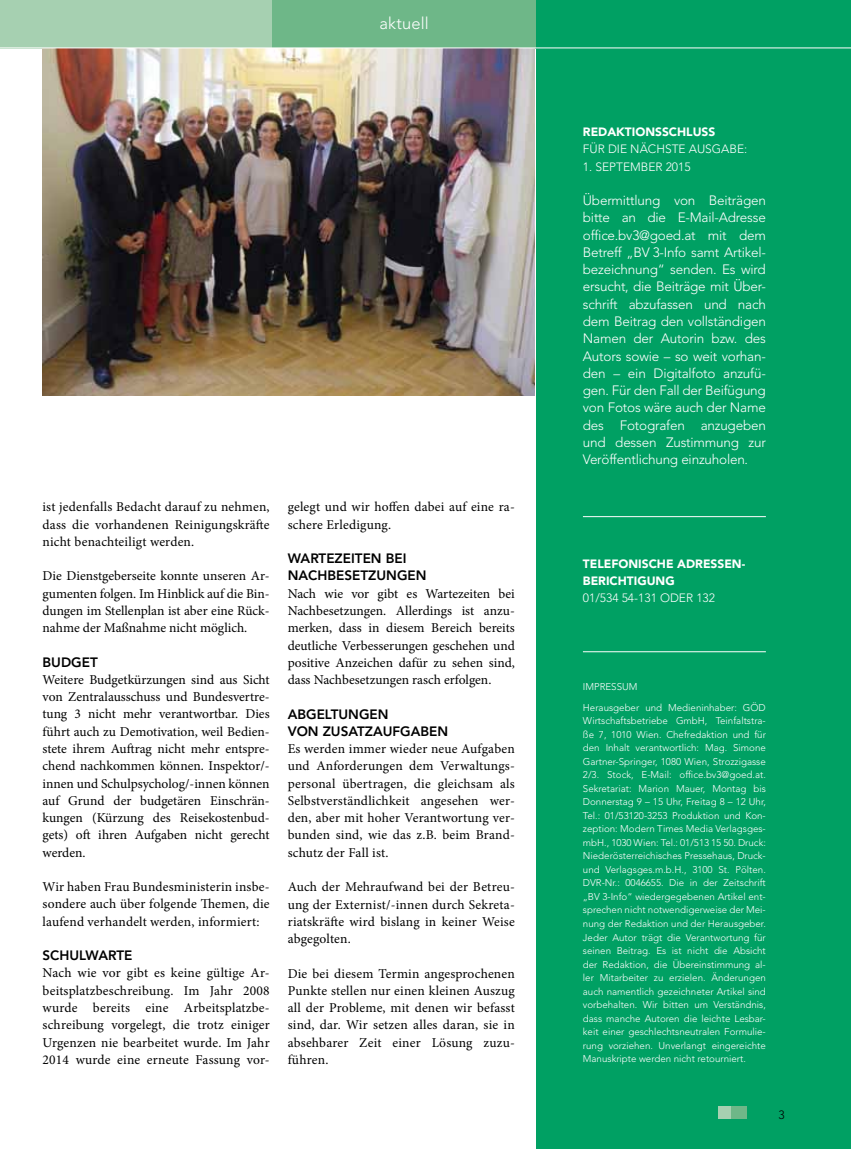
<style>
.page{position:relative;width:851px;height:1149px;background:#fff}
.page>*{position:absolute;margin:0;border:0;box-sizing:border-box;transform-origin:0 0}
.t1{font:300 16.5px "Avenir";letter-spacing:.01em;color:#fff}
.t2{font:13.5px/17.2px "Minion Pro";letter-spacing:.01em;color:#000;text-align:justify}
.t3{font:300 13.5px/17.2px "Avenir";letter-spacing:-.015em;color:#fff;text-align:justify}
.t4{font:800 13.5px/17.2px "Avenir";color:#000}
.t5{font:300 12px "Avenir";color:#fff}
.t6{font:900 12px/17.2px "Avenir";color:#fff}
.t7{font:300 12px "Avenir";color:#000}
.t8{font:300 9.75px/13.5px "Avenir";color:#fff}
</style>
<div class="page">
<div style="left:536px;top:0;width:314px;height:1148px;background:#00a063"></div>
<div style="left:0;top:0;width:272px;height:48px;background:#a6d0b1"></div>
<div style="left:272px;top:0;width:264px;height:48px;background:#6eb788"></div>
<img style="left:43px;top:49px;width:491px;height:346px">
<hr style="left:0;top:48px;width:850px;height:1px;background:#fff">
<hr style="left:583px;top:516px;width:182px;height:1px;background:#fff">
<hr style="left:583px;top:651px;width:182px;height:1px;background:#fff">
<div style="left:730px;top:1106px;width:16px;height:12px;background:#6eb788"></div>
<div style="left:718px;top:1106px;width:12px;height:12px;background:#a6d0b1"></div>
<p class="t1" style="left:379px;top:14px;width:51px">aktuell</p>
<p class="t1" style="left:387px;top:14px;width:51px">aktuell</p>
<p class="t2" style="left:43px;top:498px;width:229px">ist jedenfalls Bedacht darauf zu nehmen, dass die vorhandenen Reinigungskräfte nicht benachteiligt werden.</p>
<p class="t2" style="left:43px;top:567px;width:228px">Die Dienstgeberseite konnte unseren Ar&shy;gumenten folgen. Im Hinblick auf die Bin&shy;dungen im Stellenplan ist aber eine Rück&shy;nahme der Maßnahme nicht möglich.</p>
<p class="t4" style="left:43px;top:653px;width:57px">BUDGET</p>
<p class="t2" style="left:43px;top:670px;width:229px">Weitere Budgetkürzungen sind aus Sicht von Zentralausschuss und Bundesvertre&shy;tung 3 nicht mehr verantwortbar. Dies führt auch zu Demotivation, weil Bedien&shy;stete ihrem Auftrag nicht mehr entspre&shy;chend nachkommen können. Inspektor/- innen und Schulpsycholog/-innen können auf Grund der budgetären Einschrän&shy;kungen (Kürzung des Reisekostenbud&shy;gets) oft ihren Aufgaben nicht gerecht werden.</p>
<p class="t2" style="left:43px;top:878px;width:228px">Wir haben Frau Bundesministerin insbe&shy;sondere auch über folgende Themen, die laufend verhandelt werden, informiert:</p>
<p class="t4" style="left:43px;top:946px;width:91px">SCHULWARTE</p>
<p class="t2" style="left:43px;top:964px;width:229px">Nach wie vor gibt es keine gültige Ar&shy;beitsplatzbeschreibung. Im Jahr 2008 wurde bereits eine Arbeitsplatzbe&shy;schreibung vorgelegt, die trotz einiger Urgenzen nie bearbeitet wurde. Im Jahr 2014 wurde eine erneute Fassung vor-</p>
<p class="t2" style="left:288px;top:498px;width:228px">gelegt und wir hoffen dabei auf eine ra&shy;schere Erledigung.</p>
<p class="t4" style="left:288px;top:549px;width:140px">WARTEZEITEN BEI<br>NACHBESETZUNGEN</p>
<p class="t2" style="left:288px;top:584px;width:229px">Nach wie vor gibt es Wartezeiten bei Nachbesetzungen. Allerdings ist anzu&shy;merken, dass in diesem Bereich bereits deutliche Verbesserungen geschehen und positive Anzeichen dafür zu sehen sind, dass Nachbesetzungen rasch erfolgen.</p>
<p class="t4" style="left:288px;top:705px;width:162px">ABGELTUNGEN<br>VON ZUSATZAUFGABEN</p>
<p class="t2" style="left:288px;top:740px;width:228px">Es werden immer wieder neue Aufgaben und Anforderungen dem Verwaltungs&shy;personal übertragen, die gleichsam als Selbstverständlichkeit angesehen wer&shy;den, aber mit hoher Verantwortung ver&shy;bunden sind, wie das z.B. beim Brand&shy;schutz der Fall ist.</p>
<p class="t2" style="left:288px;top:878px;width:229px">Auch der Mehraufwand bei der Betreu&shy;ung der Externist/-innen durch Sekreta&shy;riatskräfte wird bislang in keiner Weise abgegolten.</p>
<p class="t2" style="left:288px;top:964px;width:229px">Die bei diesem Termin angesprochenen Punkte stellen nur einen kleinen Auszug all der Probleme, mit denen wir befasst sind, dar. Wir setzen alles daran, sie in absehbarer Zeit einer Lösung zuzu&shy;führen.</p>
<p class="t6" style="left:583px;top:123px;width:134px">REDAKTIONSSCHLUSS</p>
<p class="t5" style="left:583px;top:142px;width:166px">für die näch ste Ausgabe:</p>
<p class="t5" style="left:583px;top:159px;width:109px">1. September 2015</p>
<p class="t3" style="left:583px;top:192px;width:184px">Übermittlung von Beiträgen bitte an die E-Mail-Adresse office.bv3@goed.at mit dem Betreff „BV 3-Info samt Artikel&shy;bezeichnung“ senden. Es wird ersucht, die Beiträge mit Über&shy;schrift abzufassen und nach dem Beitrag den vollständigen Namen der Autorin bzw. des Autors sowie – so weit vorhan&shy;den – ein Digitalfoto anzufü&shy;gen. Für den Fall der Beifügung von Fotos wäre auch der Name des Fotografen anzugeben und dessen Zustimmung zur Veröffentlichung einzuholen.</p>
<p class="t6" style="left:583px;top:554px;width:164px">TELEFONISCHE ADRESSEN-<br>BERICHTIGUNG</p>
<p class="t5" style="left:583px;top:591px;width:134px">01/534 54-131 oder 132</p>
<p class="t8" style="left:583px;top:675px;width:184px;line-height:21px">Im pressum<br>Herausgeber und Medieninhaber: GÖD</p>
<p class="t8" style="left:583px;top:714px;width:184px;text-align:justify">Wirtschaftsbetriebe GmbH, Teinfaltstra&shy;ße 7, 1010 Wien. Chefredaktion und für den Inhalt verantwortlich: Mag. Simone Gartner-Springer, 1080 Wien, Strozzigasse 2/3. Stock, E-Mail: office.bv3@goed.at.<br>Sekretariat: Marion Mauer, Montag bis Donnerstag 9 – 15 U hr, Freitag 8 – 12 U hr, Tel.: 01/53120-3253 Produktion und Kon&shy;zeption: Modern Times Media Verlagsges&shy;mbH., 1030 Wien: Tel.: 01/513 15 50. Druck:<br>Niederösterreichisches Pressehaus, Druck&shy;und Verlagsges.m.b.H., 3100 St. -Pölten.<br>DVR-Nr.: 0046655. Die in der Zeitschrift „BV 3-Info“ wiedergegebenen Artikel ent&shy;sprechen nicht notwendigerweise der Mei&shy;nung der Redaktion und der Herausgeber.<br>Jeder Autor trägt die Verantwortung für seinen Beitrag. Es ist nicht die Absicht der Redaktion, die Übereinstimmung al&shy;ler Mitarbeiter zu erzielen. Änderungen auch namentlich gezeichneter Artikel sind vorbehalten. Wir bitten um Verständnis, dass manche Autoren die leichte Lesbar&shy;keit einer geschlechtsneutralen Formulie&shy;rung vorziehen. Unverlangt eingereichte Manuskripte werden nicht retourniert.</p>
<p class="t7" style="left:778px;top:1107px;width:8px">3</p>
</div>
